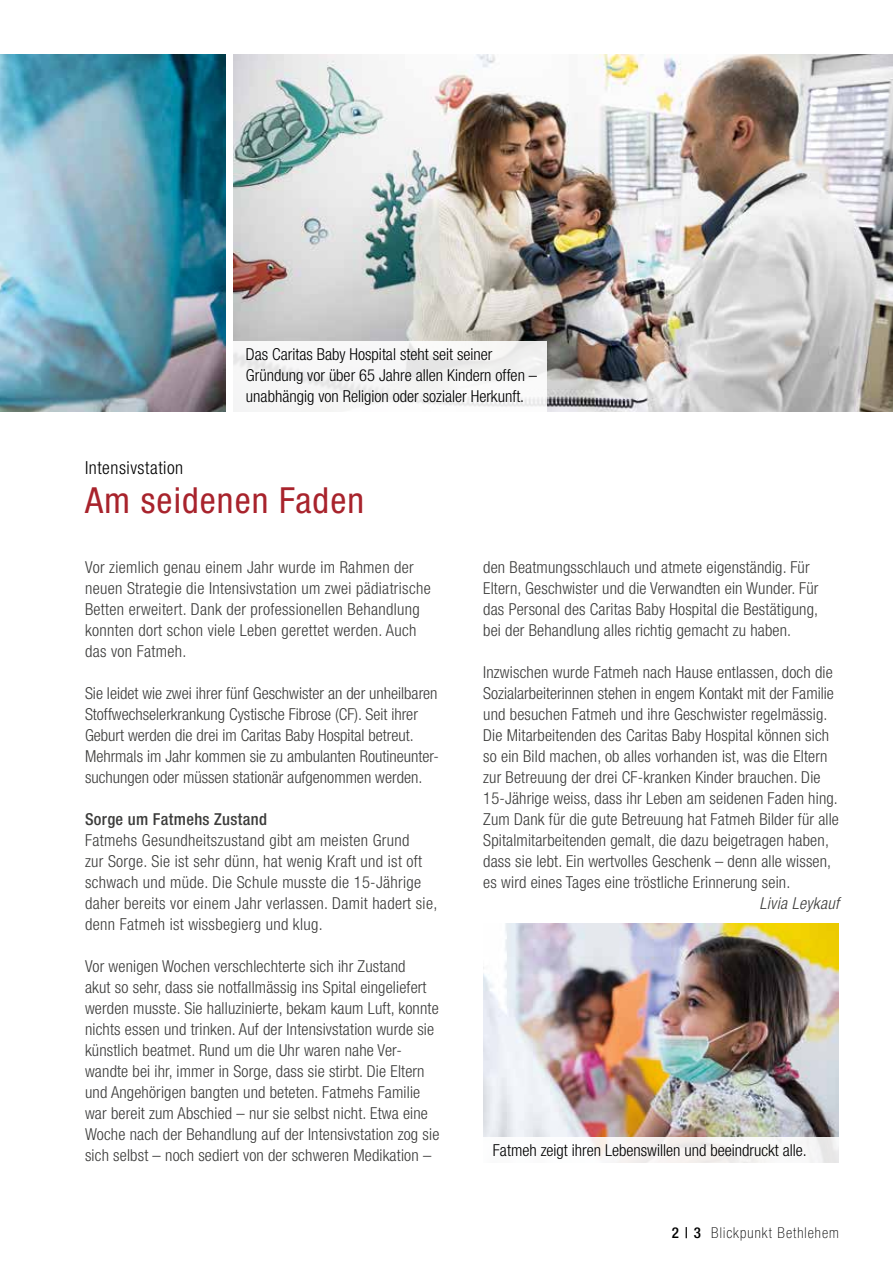
<style>
.page{position:relative;width:893px;height:1263px;background:#fff}
.page>*{position:absolute;margin:0;border:0;box-sizing:border-box;transform-origin:0 0}
.t1{font:condensed 36px "Helvetica Neue";letter-spacing:.03em;color:#a8232c}
.t2{font:300 condensed 18px "Helvetica Neue";letter-spacing:.03em;color:#000}
.t3{font:300 condensed 16.5px/21px "Helvetica Neue";letter-spacing:.01em;color:#3c3c3b}
.t4{font:300 condensed 16.5px/21px "Helvetica Neue";color:#000}
.t5{font:500 condensed 16.5px "Helvetica Neue";letter-spacing:.02em;color:#3c3c3b}
.t6{font:italic 300 condensed 16.5px "Helvetica Neue";letter-spacing:.02em;color:#3c3c3b}
.t7{font:100 condensed 15px "Helvetica Neue";letter-spacing:.07em;color:#000}
.s1{font-weight:500}
</style>
<div class="page">
<img style="left:234px;top:54px;width:659px;height:357px">
<svg style="left:233px;top:341px;width:313px;height:71px;fill:#f6f6f6"></svg>
<img style="left:483px;top:924px;width:356px;height:214px">
<svg style="left:591px;top:1138px;width:248px;height:25px;fill:#f7f3f2"></svg>
<img style="left:0;top:54px;width:225px;height:357px">
<p class="t4" style="left:246px;top:343px;width:293px">Das Caritas Baby Hospital steht seit seiner<br>Gründung vor über 65 Jahre allen Kindern offen – unabhängig von Religion oder sozialer Herkunft.</p>
<p class="t2" style="left:85px;top:457px;width:100px">Intensivstation</p>
<h1 class="t1" style="left:85px;top:479px;width:281px">Am seidenen Faden</h1>
<p class="t3" style="left:85px;top:556px;width:347px">Vor ziemlich genau einem Jahr wurde im Rahmen der neuen Strategie die Intensivstation um zwei pädiatrische Betten erweitert. Dank der professionellen Behandlung konnten dort schon viele Leben gerettet werden. Auch das von Fatmeh.</p>
<p class="t3" style="left:85px;top:682px;width:355px">Sie leidet wie zwei ihrer fünf Geschwister an der unheilbaren Stoffwechselerkrankung Cystische Fibrose (CF). Seit ihrer Geburt werden die drei im Caritas Baby Hospital betreut.<br>Mehrmals im Jahr kommen sie zu ambulanten Routineunter&shy;suchungen oder müssen stationär aufgenommen werden.</p>
<p class="t5" style="left:85px;top:809px;width:183px">Sorge um Fatmehs Zustand</p>
<p class="t3" style="left:85px;top:829px;width:354px">Fatmehs Gesundheitszustand gibt am meisten Grund<br>zur Sorge. Sie ist sehr dünn, hat wenig Kraft und ist oft schwach und müde. Die Schule musste die 15-Jährige daher bereits vor einem Jahr verlassen. Damit hadert sie, denn Fatmeh ist wissbegierg und klug.</p>
<p class="t3" style="left:85px;top:955px;width:356px">Vor wenigen Wochen verschlechterte sich ihr Zustand<br>akut so sehr, dass sie notfallmässig ins Spital eingeliefert werden musste. Sie halluzinierte, bekam kaum Luft, konnte nichts essen und trinken. Auf der Intensivstation wurde sie künstlich beatmet. Rund um die Uhr waren nahe Ver&shy;wandte bei ihr, immer in Sorge, dass sie stirbt. Die Eltern und Angehörigen bangten und beteten. Fatmehs Familie war bereit zum Abschied – nur sie selbst nicht. Etwa eine Woche nach der Behandlung auf der Intensivstation zog sie sich selbst – noch sediert von der schweren Medikation –</p>
<p class="t3" style="left:483px;top:556px;width:337px">den Beatmungsschlauch und atmete eigenständig. Für Eltern, Geschwister und die Verwandten ein Wunder. Für das Personal des Caritas Baby Hospital die Bestätigung, bei der Behandlung alles richtig gemacht zu haben.</p>
<p class="t3" style="left:483px;top:661px;width:357px">Inzwischen wurde Fatmeh nach Hause entlassen, doch die Sozialarbeiterinnen stehen in engem Kontakt mit der Familie und besuchen Fatmeh und ihre Geschwister regelmässig.<br>Die Mitarbeitenden des Caritas Baby Hospital können sich so ein Bild machen, ob alles vorhanden ist, was die Eltern zur Betreuung der drei CF-kranken Kinder brauchen. Die 15-Jährige weiss, dass ihr Leben am seidenen Faden hing.<br>Zum Dank für die gute Betreuung hat Fatmeh Bilder für alle Spitalmitarbeitenden gemalt, die dazu beigetragen haben, dass sie lebt. Ein wertvolles Geschenk – denn alle wissen, es wird eines Tages eine tröstliche Erinnerung sein.</p>
<p class="t6" style="left:759px;top:893px;width:81px">Livia Leykauf</p>
<p class="t4" style="left:493px;top:1139px;width:315px">Fatmeh zeigt ihren Lebenswillen und beeindruckt alle.</p>
<p class="t7" style="left:672px;top:1224px;width:169px"><span class="s1">2 | 3</span> Blickpunkt Bethlehem</p>
</div>
